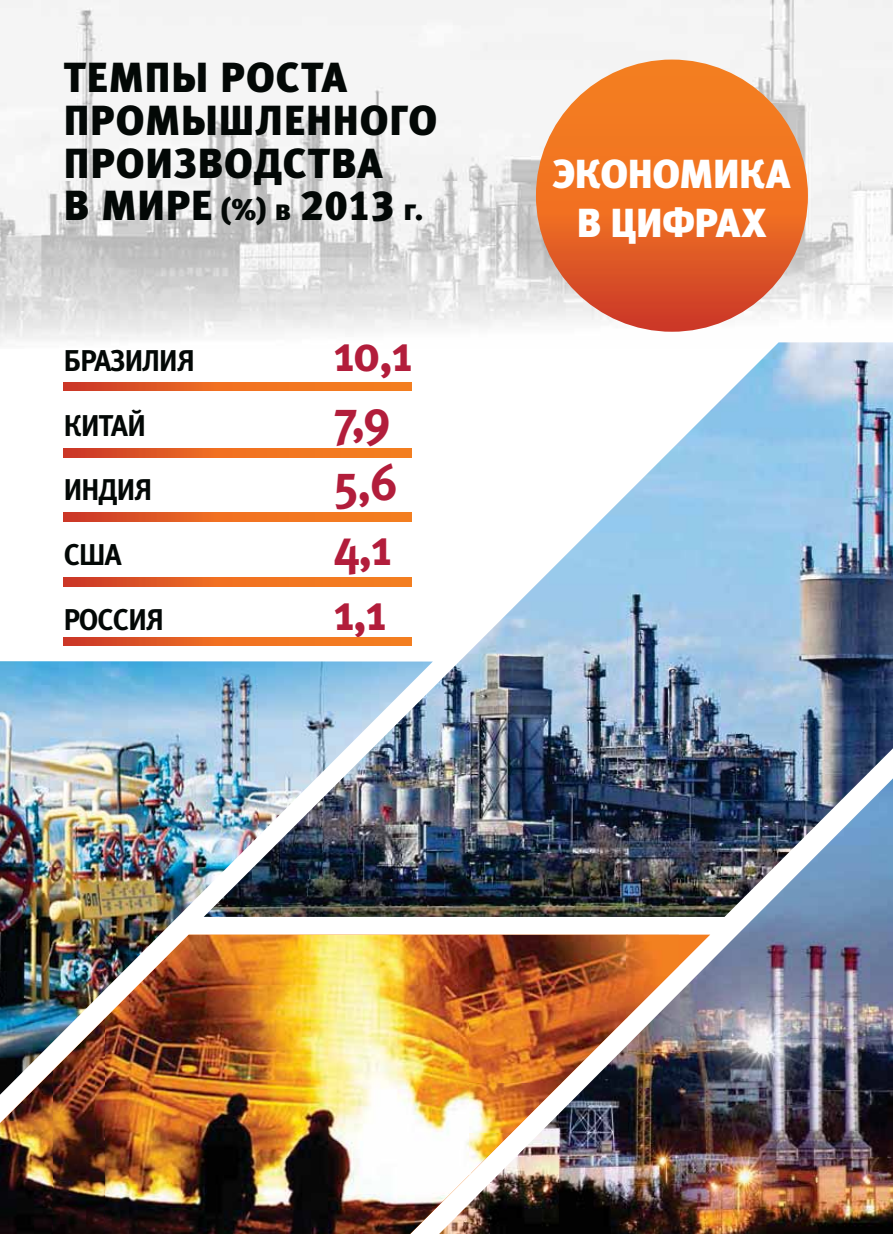
<style>
.page{position:relative;width:893px;height:1234px;background:#fff}
.page>*{position:absolute;margin:0;border:0;box-sizing:border-box;transform-origin:0 0}
.t1{font:51px "Meta Bold C";color:#b21d3b;scale:.96 1}
.t2{font:42px/42.5px "Meta Black LFC";letter-spacing:.02em;color:#030806}
.t3{font:40.5px/48.6px "Meta Black LFC";letter-spacing:-.015em;color:#fff;text-align:center}
.t4{font:30px "Meta Bold C";letter-spacing:-.025em;color:#030806;scale:.96 1}
.s1{font-size:30px}
</style>
<div class="page">
<img style="left:0;top:0;width:893px;height:344px">
<div style="left:536px;top:60px;width:272px;height:272px;background:linear-gradient(to bottom,#fd8b1e,#d44629);border-radius:50%"></div>
<img style="left:204px;top:342px;width:689px;height:436px">
<img style="left:63px;top:641px;width:389px;height:276px">
<img style="left:0;top:661px;width:433px;height:273px">
<img style="left:439px;top:778px;width:454px;height:455px">
<img style="left:0;top:934px;width:710px;height:299px">
<img style="left:104px;top:934px;width:366px;height:299px">
<img style="left:470px;top:934px;width:157px;height:150px">
<img style="left:627px;top:934px;width:52px;height:85px">
<img style="left:51px;top:1017px;width:53px;height:216px">
<img style="left:0;top:1069px;width:52px;height:164px">
<img style="left:470px;top:1083px;width:92px;height:51px">
<img style="left:470px;top:1133px;width:43px;height:43px">
<svg style="left:64px;top:577px;width:347px;height:9px;background:#e86722"></svg>
<svg style="left:64px;top:637px;width:347px;height:8px;background:#e86722"></svg>
<svg style="left:64px;top:382px;width:347px;height:9px;background:#e86722"></svg>
<svg style="left:64px;top:448px;width:347px;height:9px;background:#e86722"></svg>
<svg style="left:64px;top:513px;width:347px;height:8px;background:#e86722"></svg>
<p class="t2" style="left:64px;top:57px;width:375px">ТЕМПЫ РОСТА<br>ПРОМЫШЛЕННОГО<br>ПРОИЗВОДСТВА<br>В МИРЕ <span class="s1">(%) в</span> 2013 <span class="s1">г.</span></p>
<p class="t4" style="left:64px;top:350px;width:138px">БРАЗИЛИЯ</p>
<p class="t1" style="left:334px;top:336px;width:83px">10,1</p>
<p class="t4" style="left:64px;top:415px;width:87px">КИТАЙ</p>
<p class="t1" style="left:334px;top:400px;width:61px">7,9</p>
<p class="t4" style="left:64px;top:479px;width:94px">ИНДИЯ</p>
<p class="t1" style="left:334px;top:465px;width:68px">5,6</p>
<p class="t4" style="left:64px;top:544px;width:62px">США</p>
<p class="t1" style="left:334px;top:529px;width:62px">4,1</p>
<p class="t4" style="left:64px;top:608px;width:106px">РОССИЯ</p>
<p class="t1" style="left:334px;top:594px;width:57px">1,1</p>
<p class="t3" style="left:552px;top:149px;width:239px">ЭКОНОМИКА<br>В ЦИФРАХ</p>
</div>
